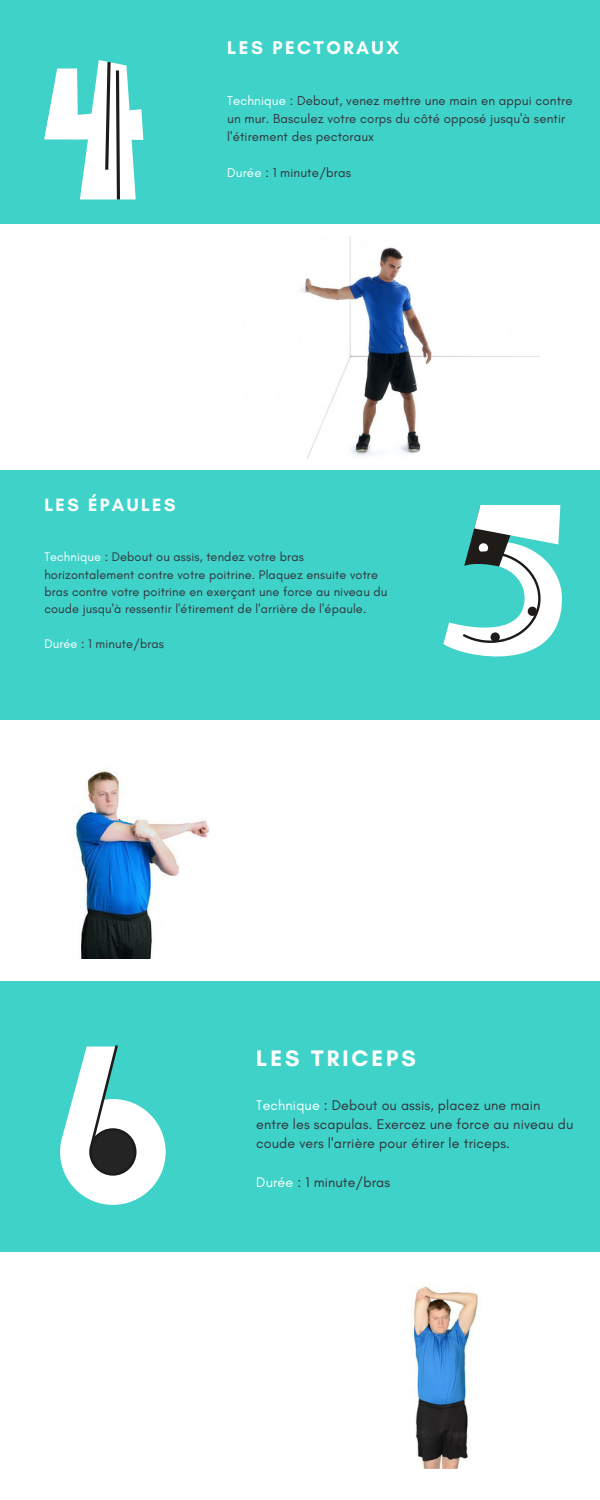
<style>
.page{position:relative;width:600px;height:1500px;background:#3ed2c8}
.page>*{position:absolute;margin:0;border:0;box-sizing:border-box;transform-origin:0 0}
.t1{font:700 22.9px "Glacial Indifference";letter-spacing:.13em;color:#fff}
.t2{font:700 18.8px "Glacial Indifference";letter-spacing:.13em;color:#fff}
.t3{font:700 18.2px "Glacial Indifference";letter-spacing:.13em;color:#fff}
.t4{font:14.3px/19.2px "Glacial Indifference";letter-spacing:.01em;color:#34313a}
.t5{font:13.2px/18px "Glacial Indifference";letter-spacing:.01em;color:#34313a}
.t6{font:12.7px/17.4px "Glacial Indifference";letter-spacing:.01em;color:#34313a}
.s1{color:#fff}
</style>
<div class="page">
<div style="left:0;top:225px;width:600px;height:244px;background:#fff"></div>
<div style="left:0;top:721px;width:600px;height:260px;background:#fff"></div>
<div style="left:0;top:1252px;width:600px;height:248px;background:#fff"></div>
<svg style="left:44px;top:60px;width:99px;height:140px"></svg>
<img style="left:301px;top:236px;width:239px;height:222px">
<img style="left:73px;top:771px;width:137px;height:187px">
<img style="left:410px;top:1286px;width:69px;height:183px">
<svg style="left:443px;top:505px;width:119px;height:151px"></svg>
<div style="left:60px;top:1099px;width:106px;height:106px;background:#fff;border-radius:50%"></div>
<svg style="left:63px;top:1045px;width:74px;height:131px"></svg>
<h2 class="t2" style="left:227px;top:36px;width:173px">LES PECTORAUX</h2>
<p class="t5" style="left:227px;top:92px;width:347px"><span class="s1">Technique</span> : Debout, venez mettre une main en appui contre un mur. Basculez votre corps du côté opposé jusqu'à sentir l'étirement des pectoraux</p>
<p class="t5" style="left:227px;top:164px;width:125px"><span class="s1">Durée</span> : 1 minute/bras</p>
<h3 class="t3" style="left:44px;top:493px;width:133px">LES ÉPAULES</h3>
<p class="t6" style="left:44px;top:548px;width:344px"><span class="s1">Technique</span> : Debout ou assis, tendez votre bras horizontalement contre votre poitrine. Plaquez ensuite votre bras contre votre poitrine en exerçant une force au niveau du coude jusqu'à ressentir l'étirement de l'arrière de l'épaule.</p>
<p class="t6" style="left:44px;top:635px;width:121px"><span class="s1">Durée</span> : 1 minute/bras</p>
<h1 class="t1" style="left:256px;top:1044px;width:161px">LES TRICEPS</h1>
<p class="t4" style="left:256px;top:1095px;width:319px"><span class="s1">Technique</span> : Debout ou assis, placez une main entre les scapulas. Exercez une force au niveau du coude vers l'arrière pour étirer le triceps.</p>
<p class="t4" style="left:256px;top:1172px;width:136px"><span class="s1">Durée</span> : 1 minute/bras</p>
</div>
